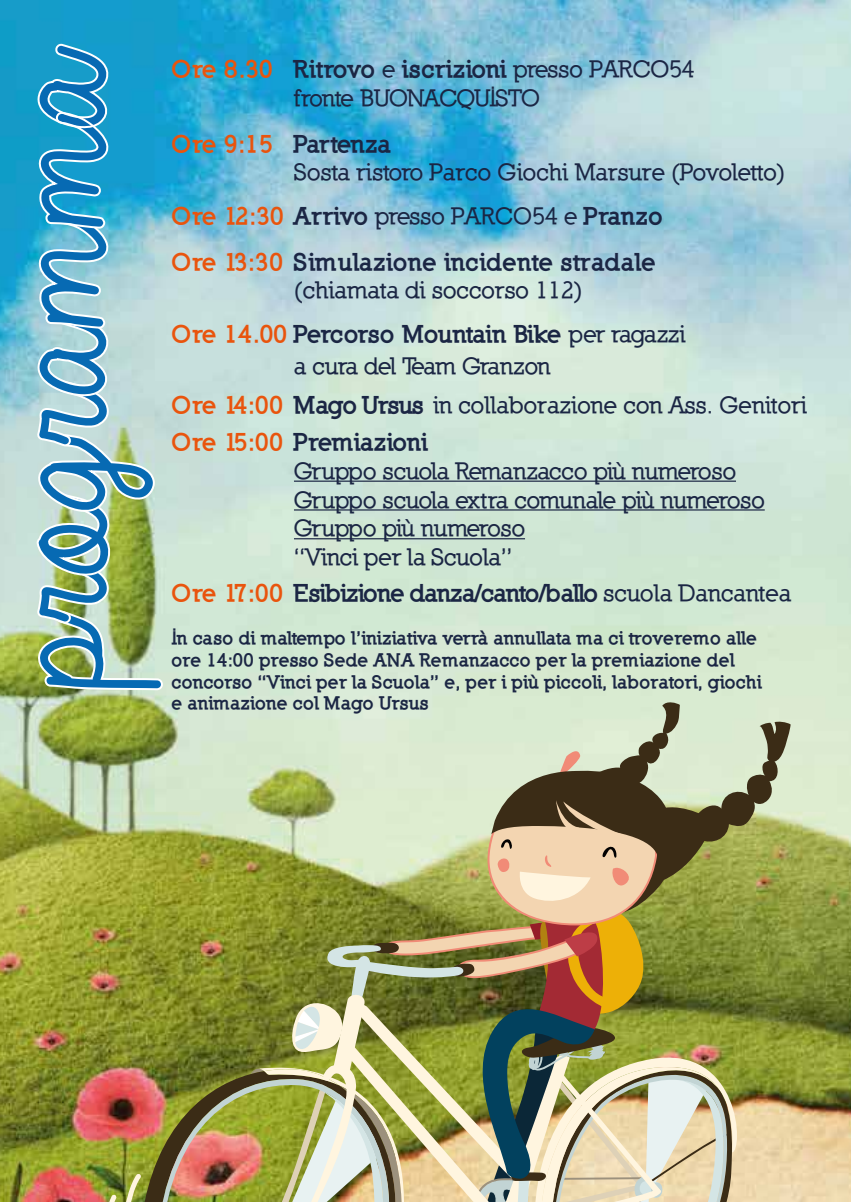
<style>
.page{position:relative;width:851px;height:1202px;background:#fff}
.page>*{position:absolute;margin:0;border:0;box-sizing:border-box;transform-origin:0 0}
.t1{font:181.8px "Always In My Heart";color:#076ab3}
.t2{font:800 24px/28.8px "Nilland";letter-spacing:.01em;color:#1b2644}
.t3{font:900 24px/45.8px "Nilland";letter-spacing:.01em;color:#1b2644}
.t4{font:800 24px/28.8px "Nilland";letter-spacing:-.025em;color:#1b2644}
.t5{font:900 24px "Nilland";letter-spacing:-.045em;color:#1b2644}
.t6{font:900 24px "Nilland";letter-spacing:-.02em;color:#1b2644}
.t7{font:800 24px "Nilland";letter-spacing:-.02em;color:#1b2644}
.t8{font:900 18px/21.6px "Nilland";color:#1b2644}
.s1{font-weight:900;color:#e9540d}
.s2{font-weight:900}
.s3{color:#e9540d}
.s4{font-weight:800}
</style>
<div class="page">
<img style="left:0;top:0;width:850px;height:1202px">
<img style="left:35px;top:44px;width:129px;height:647px">
<img style="left:103px;top:700px;width:687px;height:502px">
<hr style="left:294px;top:481px;width:441px;height:1px;background:#1b2644">
<hr style="left:294px;top:509px;width:470px;height:2px;background:#1b2644">
<hr style="left:294px;top:538px;width:231px;height:1px;background:#1b2644">
<h1 class="t1" style="left:-48px;top:722px;width:679px;rotate:-90deg">programma</h1>
<p class="t4" style="left:294px;top:55px;width:402px;text-indent:-122px"><span class="s1">Ore 8.30</span> <span class="s2">Ritrovo</span> e <span class="s2">iscrizioni</span> presso PARCO54 fronte BUONACQUISTO</p>
<p class="t2" style="left:294px;top:129px;width:492px;text-indent:-122px"><span class="s1">Ore 9:15</span> <span class="s2">Partenza<br></span>Sosta ristoro Parco Giochi Marsure (Povoletto)</p>
<p class="t3" style="left:172px;top:193px;width:493px"><span class="s3">Ore 12:30</span> Arrivo <span class="s4">presso PARCO54 e</span> Pranzo<br><span class="s3">Ore 13:30</span> Simulazione incidente stradale</p>
<p class="t2" style="left:294px;top:276px;width:290px">(chiamata di soccorso 112)</p>
<p class="t6" style="left:172px;top:318px;width:515px"><span class="s3">Ore 14.00</span> Percorso Mountain Bike <span class="s4">per ragazzi</span></p>
<p class="t7" style="left:294px;top:352px;width:258px">a cura del Team Granzon</p>
<p class="t2" style="left:172px;top:391px;width:636px"><span class="s1">Ore 14:00</span> <span class="s2">Mago Ursus</span> in collaborazione con Ass. Genitori</p>
<p class="t2" style="left:294px;top:428px;width:472px;text-indent:-122px"><span class="s1">Ore 15:00</span> <span class="s2">Premiazioni<br></span>Gruppo scuola Remanzacco più numeroso<br>Gruppo scuola extra comunale più numeroso<br>Gruppo più numeroso<br>“Vinci per la Scuola”</p>
<p class="t5" style="left:172px;top:578px;width:620px"><span class="s3">Ore 17:00</span> Esibizione danza/canto/ballo <span class="s4">scuola Dancantea</span></p>
<p class="t8" style="left:172px;top:628px;width:591px">In caso di maltempo l’iniziativa verrà annullata ma ci troveremo alle ore 14:00 presso Sede ANA Remanzacco per la premiazione del concorso “Vinci per la Scuola” e, per i più piccoli, laboratori, giochi e animazione col Mago Ursus</p>
</div>
